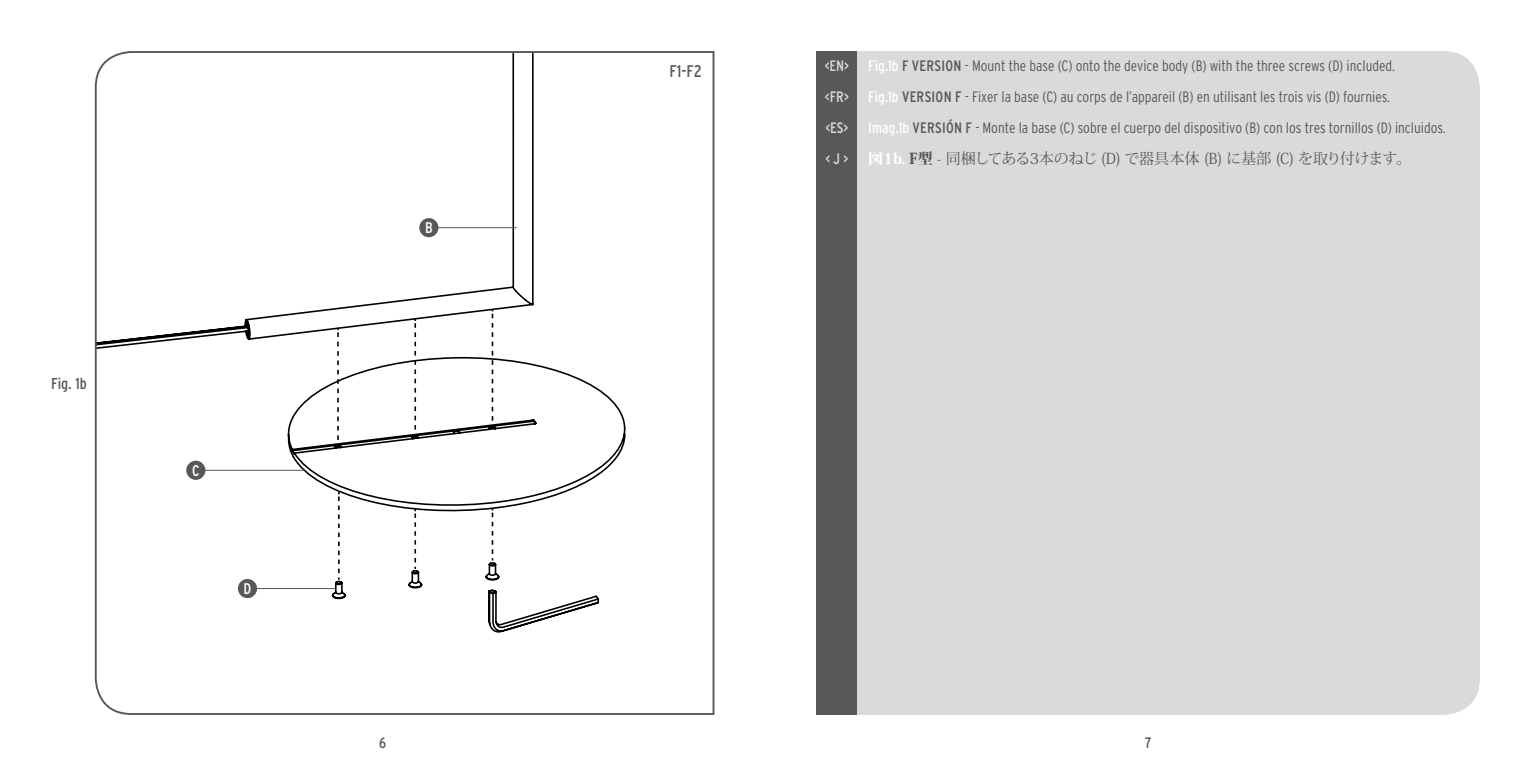
<style>
.page{position:relative;width:1531px;height:766px;background:#fff}
.page>*{position:absolute;margin:0;border:0;box-sizing:border-box;transform-origin:0 0}
.t1{font:condensed 16.88px "Interstate";color:#58585a}
.t2{font:condensed 15.75px "Interstate";color:#58585a}
.t3{font:condensed 15.53px "Interstate";color:#fff}
.t4{font:300 condensed 15.08px "Interstate";color:#58585a}
.t5{font:15.08px "Koz Min Pro";letter-spacing:-.03em;color:#58585a}
.t6{font:condensed 15.08px "Interstate";color:#d9dadb}
.t7{font:condensed 15.08px "Interstate";color:#58585a}
.s1{font-weight:400;color:#fff}
.s2{font-weight:400}
.s3{font-weight:800;color:#fff}
.s4{font-weight:800}
</style>
<div class="page">
<svg style="left:94px;top:51px;width:621px;height:664px"></svg>
<div style="left:857px;top:51px;width:623px;height:663px;background:#d9dadb"></div>
<div style="left:816px;top:51px;width:41px;height:663px;background:#58585a"></div>
<hr style="left:196px;top:469px;width:108px;height:1px;background:#58585a">
<div style="left:186px;top:460px;width:19px;height:19px;background:#58585a;border-radius:50%"></div>
<hr style="left:247px;top:588px;width:88px;height:1px;background:#58585a">
<div style="left:238px;top:578px;width:19px;height:20px;background:#58585a;border-radius:50%"></div>
<hr style="left:429px;top:227px;width:88px;height:1px;background:#58585a">
<div style="left:419px;top:218px;width:19px;height:19px;background:#58585a;border-radius:50%"></div>
<p class="t2" style="left:51px;top:375px;width:37px">Fig. 1b</p>
<p class="t3" style="left:192px;top:461px;width:9px">C</p>
<p class="t3" style="left:244px;top:580px;width:9px">D</p>
<p class="t3" style="left:425px;top:219px;width:9px">B</p>
<p class="t1" style="left:669px;top:62px;width:34px">F1-F2</p>
<p class="t6" style="left:825px;top:57px;width:26px">&lt;EN&gt;</p>
<p class="t4" style="left:868px;top:57px;width:528px"><span class="s1">Fig.1b</span> <span class="s2">F VERSION</span> - Mount the base (C) onto the device body (B) with the three screws (D) included.</p>
<p class="t6" style="left:825px;top:88px;width:25px">&lt;FR&gt;</p>
<p class="t4" style="left:868px;top:88px;width:523px"><span class="s1">Fig.1b</span> <span class="s2">VERSION F</span> - Fixer la base (C) au corps de l’appareil (B) en utilisant les trois vis (D) fournies.</p>
<p class="t6" style="left:825px;top:119px;width:25px">&lt;ES&gt;</p>
<p class="t4" style="left:868px;top:119px;width:579px"><span class="s1">Imag.1b</span> <span class="s2">VERSIÓN F</span> - Monte la base (C) sobre el cuerpo del dispositivo (B) con los tres tornillos (D) incluidos.</p>
<p class="t6" style="left:825px;top:150px;width:25px">&lt; J &gt;</p>
<p class="t5" style="left:868px;top:147px;width:544px"><span class="s3">図1b.</span> <span class="s4">F型</span> - 同梱してある3本のねじ (D) で器具本体 (B) に基部 (C) を取り付けます。</p>
<p class="t7" style="left:379px;top:734px;width:9px">6</p>
<p class="t7" style="left:1145px;top:734px;width:8px">7</p>
</div>
